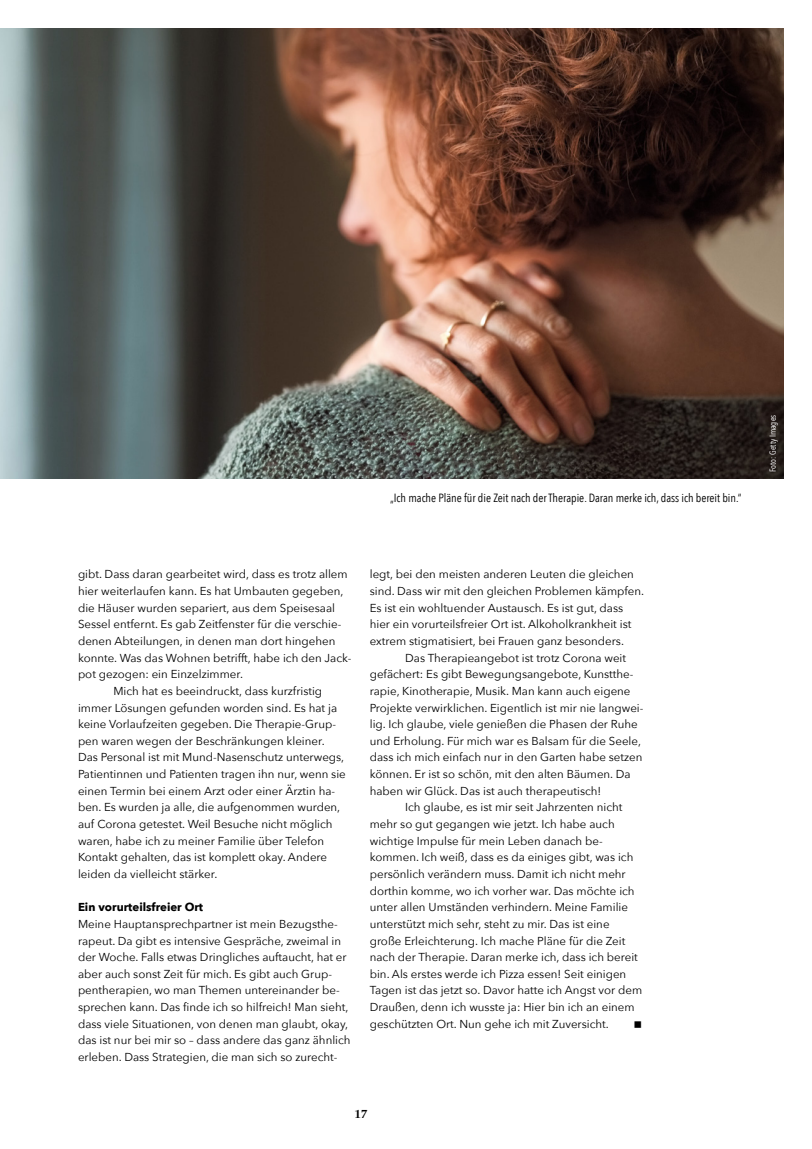
<style>
.page{position:relative;width:812px;height:1149px;background:#fff}
.page>*{position:absolute;margin:0;border:0;box-sizing:border-box;transform-origin:0 0}
.t1{font:600 12.5px "Marconi Std";color:#000}
.t2{font:11.88px "Avenir Next Condensed";color:#000}
.t3{font:11.5px/16.6px "Avenir Next";color:#000}
.t4{font:700 11.5px "Avenir Next";color:#000}
.t5{font:8.75px "Avenir Next Condensed";color:#fff}
</style>
<div class="page">
<img style="left:0;top:28px;width:783px;height:450px">
<p class="t2" style="left:390px;top:487px;width:353px">„Ich mache Pläne für die Zeit nach der Therapie. Daran merke ich, dass ich bereit bin.“</p>
<p class="t3" style="left:78px;top:565px;width:271px">gibt. Dass daran gearbeitet wird, dass es trotz allem</p>
<p class="t3" style="left:78px;top:582px;width:267px">hier weiterlaufen kann. Es hat Umbauten gegeben,</p>
<p class="t3" style="left:78px;top:598px;width:258px">die Häuser wurden separiert, aus dem Speisesaal</p>
<p class="t3" style="left:78px;top:615px;width:265px">Sessel entfernt. Es gab Zeitfenster für die verschie-</p>
<p class="t3" style="left:78px;top:632px;width:259px">denen Abteilungen, in denen man dort hingehen</p>
<p class="t3" style="left:78px;top:648px;width:275px">konnte. Was das Wohnen betrifft, habe ich den Jack-</p>
<p class="t3" style="left:78px;top:665px;width:167px">pot gezogen: ein Einzelzimmer.</p>
<p class="t3" style="left:113px;top:682px;width:210px">Mich hat es beeindruckt, dass kurzfristig</p>
<p class="t3" style="left:78px;top:698px;width:260px">immer Lösungen gefunden worden sind. Es hat ja</p>
<p class="t3" style="left:78px;top:715px;width:259px">keine Vorlaufzeiten gegeben. Die Therapie-Grup-</p>
<p class="t3" style="left:78px;top:731px;width:248px">pen waren wegen der Beschränkungen kleiner.</p>
<p class="t3" style="left:78px;top:748px;width:268px">Das Personal ist mit Mund-Nasenschutz unterwegs,</p>
<p class="t3" style="left:78px;top:765px;width:269px">Patientinnen und Patienten tragen ihn nur, wenn sie</p>
<p class="t3" style="left:78px;top:781px;width:259px">einen Termin bei einem Arzt oder einer Ärztin ha-</p>
<p class="t3" style="left:78px;top:798px;width:264px">ben. Es wurden ja alle, die aufgenommen wurden,</p>
<p class="t3" style="left:78px;top:815px;width:256px">auf Corona getestet. Weil Besuche nicht möglich</p>
<p class="t3" style="left:78px;top:831px;width:248px">waren, habe ich zu meiner Familie über Telefon</p>
<p class="t3" style="left:78px;top:848px;width:250px">Kontakt gehalten, das ist komplett okay. Andere</p>
<p class="t3" style="left:78px;top:864px;width:141px">leiden da vielleicht stärker.</p>
<p class="t4" style="left:78px;top:896px;width:127px">Ein vorurteilsfreier Ort</p>
<p class="t3" style="left:78px;top:914px;width:274px">Meine Hauptansprechpartner ist mein Bezugsthe&shy;rapeut. Da gibt es intensive Gespräche, zweimal in der Woche. Falls etwas Dringliches auftaucht, hat er aber auch sonst Zeit für mich. Es gibt auch Grup&shy;pentherapien, wo man Themen untereinander be&shy;sprechen kann. Das finde ich so hilfreich! Man sieht, dass viele Situationen, von denen man glaubt, okay, das ist nur bei mir so – dass andere das ganz ähnlich erleben. Dass Strategien, die man sich so zurecht-</p>
<p class="t3" style="left:370px;top:565px;width:265px">legt, bei den meisten anderen Leuten die gleichen</p>
<p class="t3" style="left:370px;top:582px;width:276px">sind. Dass wir mit den gleichen Problemen kämpfen.</p>
<p class="t3" style="left:370px;top:598px;width:255px">Es ist ein wohltuender Austausch. Es ist gut, dass</p>
<p class="t3" style="left:370px;top:615px;width:263px">hier ein vorurteilsfreier Ort ist. Alkoholkrankheit ist</p>
<p class="t3" style="left:370px;top:632px;width:256px">extrem stigmatisiert, bei Frauen ganz besonders.</p>
<p class="t3" style="left:405px;top:648px;width:222px">Das Therapieangebot ist trotz Corona weit</p>
<p class="t3" style="left:370px;top:665px;width:265px">gefächert: Es gibt Bewegungsangebote, Kunstthe-</p>
<p class="t3" style="left:370px;top:682px;width:262px">rapie, Kinotherapie, Musik. Man kann auch eigene</p>
<p class="t3" style="left:370px;top:698px;width:275px">Projekte verwirklichen. Eigentlich ist mir nie langwei-</p>
<p class="t3" style="left:370px;top:715px;width:269px">lig. Ich glaube, viele genießen die Phasen der Ruhe</p>
<p class="t3" style="left:370px;top:731px;width:273px">und Erholung. Für mich war es Balsam für die Seele,</p>
<p class="t3" style="left:370px;top:748px;width:274px">dass ich mich einfach nur in den Garten habe setzen</p>
<p class="t3" style="left:370px;top:765px;width:262px">können. Er ist so schön, mit den alten Bäumen. Da</p>
<p class="t3" style="left:370px;top:781px;width:233px">haben wir Glück. Das ist auch therapeutisch!</p>
<p class="t3" style="left:405px;top:798px;width:219px">Ich glaube, es ist mir seit Jahrzenten nicht</p>
<p class="t3" style="left:370px;top:815px;width:246px">mehr so gut gegangen wie jetzt. Ich habe auch</p>
<p class="t3" style="left:370px;top:831px;width:234px">wichtige Impulse für mein Leben danach be-</p>
<p class="t3" style="left:370px;top:848px;width:265px">kommen. Ich weiß, dass es da einiges gibt, was ich</p>
<p class="t3" style="left:370px;top:864px;width:257px">persönlich verändern muss. Damit ich nicht mehr</p>
<p class="t3" style="left:370px;top:881px;width:266px">dorthin komme, wo ich vorher war. Das möchte ich</p>
<p class="t3" style="left:370px;top:898px;width:260px">unter allen Umständen verhindern. Meine Familie</p>
<p class="t3" style="left:370px;top:914px;width:241px">unterstützt mich sehr, steht zu mir. Das ist eine</p>
<p class="t3" style="left:370px;top:931px;width:257px">große Erleichterung. Ich mache Pläne für die Zeit</p>
<p class="t3" style="left:370px;top:948px;width:269px">nach der Therapie. Daran merke ich, dass ich bereit</p>
<p class="t3" style="left:370px;top:964px;width:258px">bin. Als erstes werde ich Pizza essen! Seit einigen</p>
<p class="t3" style="left:370px;top:981px;width:274px">Tagen ist das jetzt so. Davor hatte ich Angst vor dem</p>
<p class="t3" style="left:370px;top:997px;width:266px">Draußen, denn ich wusste ja: Hier bin ich an einem</p>
<p class="t3" style="left:370px;top:1014px;width:240px">geschützten Ort. Nun gehe ich mit Zuversicht.</p>
<p class="t1" style="left:354px;top:1106px;width:15px">17</p>
<p class="t5" style="left:765px;top:472px;width:59px;rotate:-90deg">Foto: Getty Images</p>
</div>
